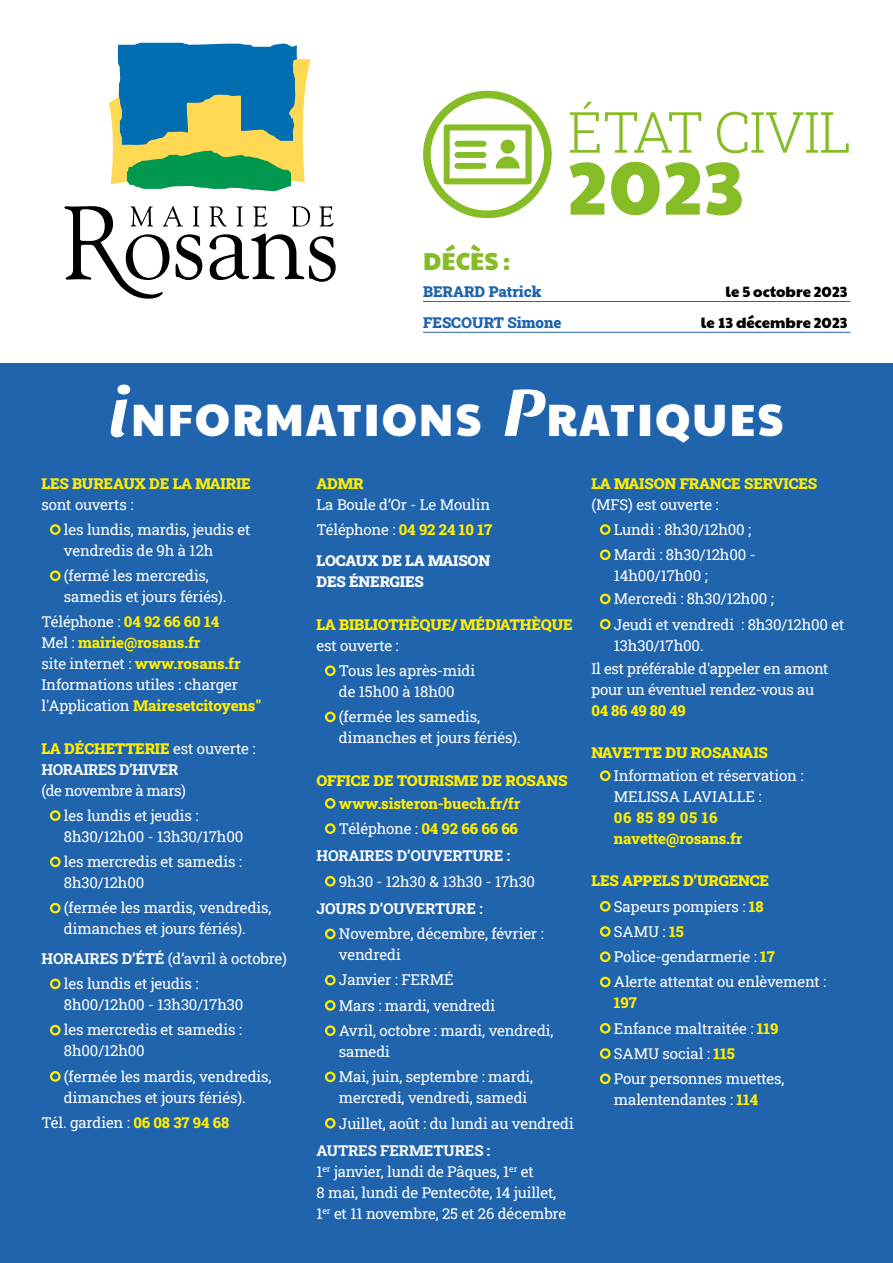
<style>
.page{position:relative;width:893px;height:1263px;background:#fff}
.page>*{position:absolute;margin:0;border:0;box-sizing:border-box;transform-origin:0 0}
.t1{font:77.4px "Paytone One";color:#86bc25}
.t2{font:300 56.85px "Roboto Slab";letter-spacing:-.025em;color:#86bc25}
.t3{font:44.4px "Paytone One";letter-spacing:.04em;color:#fff}
.t4{font:24px "Paytone One";color:#86bc25}
.t5{font:15px/25.2px "Roboto Slab";letter-spacing:-.01em;color:#fff}
.t6{font:900 15px "Roboto Slab";letter-spacing:-.01em;color:#ffed00}
.t7{font:800 15px/25.2px "Roboto Slab";letter-spacing:-.01em;color:#ffed00}
.t8{font:700 15px/21px "Roboto Slab";letter-spacing:-.03em;color:#fff}
.t9{font:700 15px "Roboto Slab";letter-spacing:-.01em;color:#fff}
.t10{font:15px "Paytone One";color:#000}
.t11{font:900 15px "Roboto Slab";color:#2064ae}
.t12{font:900 15px/21px "Roboto Slab";letter-spacing:-.01em;color:#fff}
.s1{font-family:"Sansita";font-weight:700;font-style:italic;font-size:69.75px}
.s2{font-weight:800;color:#ffed00}
.s3{font-weight:900;color:#ffed00}
.s4{font-weight:400}
.s5{font-weight:700}
.s6{font-weight:400;color:#fff}
</style>
<div class="page">
<hr style="left:423px;top:301px;width:427px;height:1px;background:#2064ae">
<hr style="left:423px;top:332px;width:427px;height:1px;background:#2064ae">
<div style="left:0;top:364px;width:893px;height:899px;background:#2064ae"></div>
<div style="left:50px;top:524px;width:11px;height:11px;border:2px solid #ffed00;border-radius:50%"></div>
<div style="left:50px;top:570px;width:11px;height:11px;border:2px solid #ffed00;border-radius:50%"></div>
<div style="left:50px;top:810px;width:11px;height:11px;border:2px solid #ffed00;border-radius:50%"></div>
<div style="left:50px;top:856px;width:11px;height:11px;border:2px solid #ffed00;border-radius:50%"></div>
<div style="left:50px;top:903px;width:11px;height:10px;border:2px solid #ffed00;border-radius:50%"></div>
<div style="left:50px;top:978px;width:11px;height:11px;border:2px solid #ffed00;border-radius:50%"></div>
<div style="left:50px;top:1025px;width:11px;height:10px;border:2px solid #ffed00;border-radius:50%"></div>
<div style="left:50px;top:1071px;width:11px;height:11px;border:2px solid #ffed00;border-radius:50%"></div>
<div style="left:325px;top:665px;width:11px;height:11px;border:2px solid #ffed00;border-radius:50%"></div>
<div style="left:325px;top:712px;width:11px;height:10px;border:2px solid #ffed00;border-radius:50%"></div>
<div style="left:325px;top:798px;width:11px;height:11px;border:2px solid #ffed00;border-radius:50%"></div>
<div style="left:325px;top:823px;width:11px;height:11px;border:2px solid #ffed00;border-radius:50%"></div>
<div style="left:325px;top:876px;width:11px;height:10px;border:2px solid #ffed00;border-radius:50%"></div>
<div style="left:325px;top:928px;width:11px;height:11px;border:2px solid #ffed00;border-radius:50%"></div>
<div style="left:325px;top:975px;width:11px;height:10px;border:2px solid #ffed00;border-radius:50%"></div>
<div style="left:325px;top:1000px;width:11px;height:11px;border:2px solid #ffed00;border-radius:50%"></div>
<div style="left:325px;top:1025px;width:11px;height:11px;border:2px solid #ffed00;border-radius:50%"></div>
<div style="left:325px;top:1071px;width:11px;height:11px;border:2px solid #ffed00;border-radius:50%"></div>
<div style="left:325px;top:1118px;width:11px;height:10px;border:2px solid #ffed00;border-radius:50%"></div>
<div style="left:600px;top:524px;width:11px;height:11px;border:2px solid #ffed00;border-radius:50%"></div>
<div style="left:600px;top:549px;width:11px;height:11px;border:2px solid #ffed00;border-radius:50%"></div>
<div style="left:600px;top:594px;width:11px;height:10px;border:2px solid #ffed00;border-radius:50%"></div>
<div style="left:600px;top:619px;width:11px;height:10px;border:2px solid #ffed00;border-radius:50%"></div>
<div style="left:600px;top:770px;width:11px;height:11px;border:2px solid #ffed00;border-radius:50%"></div>
<div style="left:600px;top:901px;width:11px;height:10px;border:2px solid #ffed00;border-radius:50%"></div>
<div style="left:600px;top:926px;width:11px;height:11px;border:2px solid #ffed00;border-radius:50%"></div>
<div style="left:600px;top:951px;width:11px;height:11px;border:2px solid #ffed00;border-radius:50%"></div>
<div style="left:600px;top:977px;width:11px;height:10px;border:2px solid #ffed00;border-radius:50%"></div>
<div style="left:600px;top:1023px;width:11px;height:10px;border:2px solid #ffed00;border-radius:50%"></div>
<div style="left:600px;top:1048px;width:11px;height:11px;border:2px solid #ffed00;border-radius:50%"></div>
<div style="left:600px;top:1073px;width:11px;height:11px;border:2px solid #ffed00;border-radius:50%"></div>
<svg style="left:109px;top:43px;width:202px;height:148px;background:#5d9f8f"></svg>
<svg style="left:209px;top:233px;width:127px;height:49px"></svg>
<svg style="left:65px;top:206px;width:137px;height:93px"></svg>
<svg style="left:209px;top:206px;width:18px;height:21px"></svg>
<svg style="left:236px;top:206px;width:7px;height:20px"></svg>
<svg style="left:253px;top:206px;width:14px;height:21px"></svg>
<svg style="left:292px;top:206px;width:18px;height:20px"></svg>
<svg style="left:319px;top:206px;width:15px;height:21px"></svg>
<svg style="left:427px;top:90px;width:125px;height:129px"></svg>
<h2 class="t2" style="left:568px;top:93px;width:285px">ÉTAT CIVIL</h2>
<h1 class="t1" style="left:568px;top:116px;width:178px">2023</h1>
<h3 class="t4" style="left:423px;top:240px;width:89px">DÉCÈS :</h3>
<p class="t11" style="left:423px;top:281px;width:120px">BERARD Patrick</p>
<p class="t10" style="left:726px;top:278px;width:123px">le 5 octobre 2023</p>
<p class="t11" style="left:423px;top:312px;width:140px">FESCOURT Simone</p>
<p class="t10" style="left:701px;top:309px;width:148px">le 13 décembre 2023</p>
<h3 class="t3" style="left:108px;top:379px;width:677px"><span class="s1">i</span>NFORMATIONS <span class="s1">P</span>RATIQUES</h3>
<p class="t6" style="left:41px;top:473px;width:211px">LES BUREAUX DE LA MAIRIE</p>
<p class="t5" style="left:64px;top:491px;width:188px;text-indent:-22px">sont ouverts :<br>les lundis, mardis, jeudis et</p>
<p class="t5" style="left:64px;top:537px;width:151px">vendredis de 9h à 12h (fermé les mercredis,</p>
<p class="t5" style="left:41px;top:584px;width:187px;text-indent:22px">samedis et jours fériés).<br>Téléphone : <span class="s2">04 92 66 60 14</span></p>
<p class="t5" style="left:41px;top:632px;width:221px;line-height:21px">Mel : <span class="s2">mairie@rosans.fr<br></span>site internet : <span class="s2">www.rosans.fr<br></span>Informations utiles : charger l'Application <span class="s2">Mairesetcitoyens"</span></p>
<p class="t8" style="left:41px;top:737px;width:215px"><span class="s3">LA DÉCHETTERIE</span> <span class="s4">est ouverte :<br></span>HORAIRES D’HIVER</p>
<p class="t5" style="left:64px;top:777px;width:136px;text-indent:-22px">(de novembre à mars) les lundis et jeudis :</p>
<p class="t5" style="left:64px;top:823px;width:181px">8h30/12h00 - 13h30/17h00 les mercredis et samedis :</p>
<p class="t5" style="left:64px;top:870px;width:209px">8h30/12h00<br>(fermée les mardis, vendredis,</p>
<p class="t5" style="left:41px;top:914px;width:247px;line-height:29.5px;text-indent:22px">dimanches et jours fériés).<br><span class="s5">HORAIRES D’ÉTÉ</span> (d’avril à octobre)</p>
<p class="t5" style="left:64px;top:973px;width:181px;line-height:21px">les lundis et jeudis :<br>8h00/12h00 - 13h30/17h30</p>
<p class="t5" style="left:64px;top:1019px;width:180px;line-height:21px">les mercredis et samedis :<br>8h00/12h00</p>
<p class="t5" style="left:64px;top:1065px;width:209px;line-height:21px">(fermée les mardis, vendredis, dimanches et jours fériés).</p>
<p class="t5" style="left:41px;top:1109px;width:189px">Tél. gardien : <span class="s2">06 08 37 94 68</span></p>
<p class="t6" style="left:316px;top:473px;width:49px">ADMR</p>
<p class="t5" style="left:316px;top:491px;width:177px">La Boule d’Or - Le Moulin<br>Téléphone : <span class="s2">04 92 24 10 17</span></p>
<p class="t12" style="left:316px;top:550px;width:175px">LOCAUX DE LA MAISON<br>DES ÉNERGIES</p>
<p class="t6" style="left:316px;top:614px;width:258px">LA BIBLIOTHÈQUE/ MÉDIATHÈQUE</p>
<p class="t5" style="left:339px;top:632px;width:138px;text-indent:-22px">est ouverte :<br>Tous les après-midi</p>
<p class="t5" style="left:339px;top:679px;width:143px">de 15h00 à 18h00 (fermée les samedis,</p>
<p class="t5" style="left:339px;top:725px;width:183px">dimanches et jours fériés).</p>
<p class="t6" style="left:316px;top:770px;width:253px">OFFICE DE TOURISME DE ROSANS</p>
<p class="t7" style="left:339px;top:790px;width:183px">www.sisteron-buech.fr/fr<br><span class="s6">Téléphone :</span> 04 92 66 66 66</p>
<p class="t9" style="left:316px;top:845px;width:195px">HORAIRES D’OUVERTURE :</p>
<p class="t5" style="left:339px;top:868px;width:198px">9h30 - 12h30 &amp; 13h30 - 17h30</p>
<p class="t9" style="left:316px;top:898px;width:168px">JOURS D’OUVERTURE :</p>
<p class="t5" style="left:339px;top:923px;width:206px;line-height:21px">Novembre, décembre, février : vendredi</p>
<p class="t5" style="left:339px;top:967px;width:216px">Janvier : FERMÉ<br>Mars : mardi, vendredi<br>Avril, octobre : mardi, vendredi,</p>
<p class="t5" style="left:339px;top:1038px;width:196px">samedi<br>Mai, juin, septembre : mardi,</p>
<p class="t5" style="left:339px;top:1085px;width:236px">mercredi, vendredi, samedi<br>Juillet, août : du lundi au vendredi</p>
<p class="t5" style="left:316px;top:1139px;width:251px;line-height:21px"><span class="s5">AUTRES FERMETURES :<br></span>1<sup>er</sup> janvier, lundi de Pâques, 1<sup>er</sup> et<br>8 mai, lundi de Pentecôte, 14 juillet,<br>1<sup>er</sup> et 11 novembre, 25 et 26 décembre</p>
<p class="t6" style="left:591px;top:473px;width:227px">LA MAISON FRANCE SERVICES</p>
<p class="t5" style="left:614px;top:491px;width:143px;text-indent:-22px">(MFS) est ouverte :<br>Lundi : 8h30/12h00 ;<br>Mardi : 8h30/12h00 -</p>
<p class="t5" style="left:614px;top:564px;width:161px;line-height:23.1px">14h00/17h00 ;<br>Mercredi : 8h30/12h00 ;</p>
<p class="t5" style="left:614px;top:613px;width:232px;line-height:21px">Jeudi et vendredi : 8h30/12h00 et<br>13h30/17h00.</p>
<p class="t5" style="left:591px;top:657px;width:239px;line-height:21px">Il est préférable d'appeler en amont pour un éventuel rendez-vous au</p>
<p class="t7" style="left:591px;top:697px;width:96px">04 86 49 80 49</p>
<p class="t6" style="left:591px;top:742px;width:178px">NAVETTE DU ROSANAIS</p>
<p class="t5" style="left:614px;top:765px;width:191px;line-height:21px">Information et réservation :<br>MELISSA LAVIALLE :</p>
<p class="t7" style="left:614px;top:807px;width:130px;line-height:21px">06 85 89 05 16 navette@rosans.fr</p>
<p class="t5" style="left:614px;top:868px;width:214px;text-indent:-22px"><span class="s3">LES APPELS D’URGENCE<br></span>Sapeurs pompiers : <span class="s2">18<br></span>SAMU : <span class="s2">15<br></span>Police-gendarmerie : <span class="s2">17<br></span>Alerte attentat ou enlèvement :</p>
<p class="t5" style="left:614px;top:990px;width:172px"><span class="s2">197<br></span>Enfance maltraitée : <span class="s2">119<br></span>SAMU social : <span class="s2">115<br></span>Pour personnes muettes,</p>
<p class="t5" style="left:614px;top:1087px;width:146px">malentendantes : <span class="s2">114</span></p>
</div>
